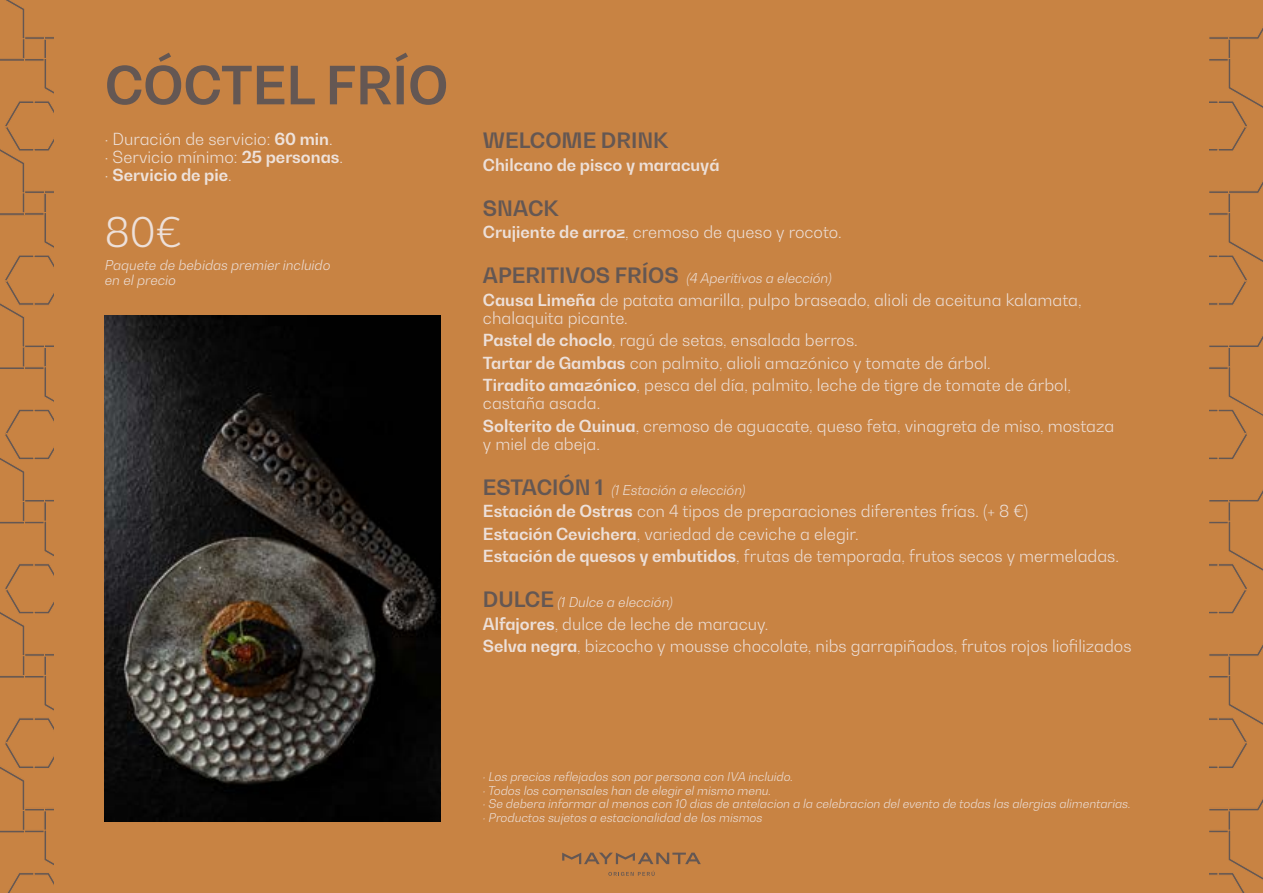
<style>
.page{position:relative;width:1263px;height:893px;background:#fff}
.page>*{position:absolute;margin:0;border:0;box-sizing:border-box;transform-origin:0 0}
.t1{font:700 52.05px "Bw Gradual DEMO";color:#645753}
.t2{font:300 40.5px "Bw Gradual DEMO";color:#ede0d9}
.t3{font:700 21px "Bw Gradual DEMO";color:#645753}
.t4{font:300 16.5px/22.5px "Bw Gradual DEMO";color:#ede0d9}
.t5{font:300 16.5px/18px "Bw Gradual DEMO";color:#eee2db}
.t6{font:700 16.5px "Bw Gradual DEMO";color:#ede0d9}
.t7{font:italic 300 13.5px/15px "Bw Gradual DEMO";color:#ede0d9}
.t8{font:italic 300 12px/13.5px "Bw Gradual DEMO";color:#ede0d9}
.s1{font-weight:700}
.s2{font-weight:700;font-style:normal;font-size:21px;color:#645753}
</style>
<div class="page">
<div style="left:1209px;top:0;width:54px;height:893px;background:#c88343"></div>
<svg style="left:0;top:0;width:54px;height:893px;background:#c38043"></svg>
<div style="left:54px;top:0;width:1155px;height:893px;background:#c88343"></div>
<svg style="left:562px;top:853px;width:139px;height:11px"></svg>
<svg style="left:608px;top:871px;width:47px;height:5px"></svg>
<img style="left:105px;top:316px;width:336px;height:505px">
<h1 class="t1" style="left:105px;top:51px;width:345px">CÓCTEL FRÍO</h1>
<p class="t5" style="left:105px;top:129px;width:240px">· Duración de servicio: <span class="s1">60 min</span>.<br>· Servicio mínimo: <span class="s1">25 personas</span>. · <span class="s1">Servicio de pie</span>.</p>
<h2 class="t2" style="left:105px;top:206px;width:78px">80€</h2>
<p class="t7" style="left:105px;top:257px;width:227px">Paquete de bebidas premier incluido en el precio</p>
<p class="t3" style="left:483px;top:126px;width:187px">WELCOME DRINK</p>
<p class="t6" style="left:483px;top:154px;width:238px">Chilcano de pisco y maracuyá</p>
<p class="t3" style="left:483px;top:194px;width:77px">SNACK</p>
<p class="t4" style="left:483px;top:220px;width:360px"><span class="s1">Crujiente de arroz</span>, cremoso de queso y rocoto.</p>
<p class="t7" style="left:483px;top:270px;width:350px"><span class="s2">APERITIVOS FRÍOS</span> (4 Aperitivos a elección)</p>
<p class="t4" style="left:483px;top:290px;width:600px;line-height:18px"><span class="s1">Causa Limeña</span> de patata amarilla, pulpo braseado, alioli de aceituna kalamata, chalaquita picante.</p>
<p class="t4" style="left:483px;top:328px;width:589px"><span class="s1">Pastel de choclo</span>, ragú de setas, ensalada berros.<br><span class="s1">Tartar de Gambas</span> con palmito, alioli amazónico y tomate de árbol.<br><span class="s1">Tiradito amazónico</span>, pesca del día, palmito, leche de tigre de tomate de árbol,</p>
<p class="t4" style="left:483px;top:391px;width:633px">castaña asada.<br><span class="s1">Solterito de Quinua</span>, cremoso de aguacate, queso feta, vinagreta de miso, mostaza</p>
<p class="t4" style="left:483px;top:432px;width:118px">y miel de abeja.</p>
<p class="t7" style="left:483px;top:482px;width:264px"><span class="s2">ESTACIÓN 1</span> (1 Estación a elección)</p>
<p class="t4" style="left:483px;top:499px;width:637px"><span class="s1">Estación de Ostras</span> con 4 tipos de preparaciones diferentes frías. (+ 8 €)<br><span class="s1">Estación Cevichera</span>, variedad de ceviche a elegir.<br><span class="s1">Estación de quesos y embutidos</span>, frutas de temporada, frutos secos y mermeladas.</p>
<p class="t7" style="left:483px;top:594px;width:191px"><span class="s2">DULCE</span> (1 Dulce a elección)</p>
<p class="t4" style="left:483px;top:612px;width:650px"><span class="s1">Alfajores</span>, dulce de leche de maracuy.<br><span class="s1">Selva negra</span>, bizcocho y mousse chocolate, nibs garrapiñados, frutos rojos liofilizados</p>
<p class="t8" style="left:483px;top:770px;width:649px">· Los precios reflejados son por persona con IVA incluido.<br>· Todos los comensales han de elegir el mismo menu.<br>· Se debera informar al menos con 10 dias de antelacion a la celebracion del evento de todas las alergias alimentarias. · Productos sujetos a estacionalidad de los mismos</p>
</div>
